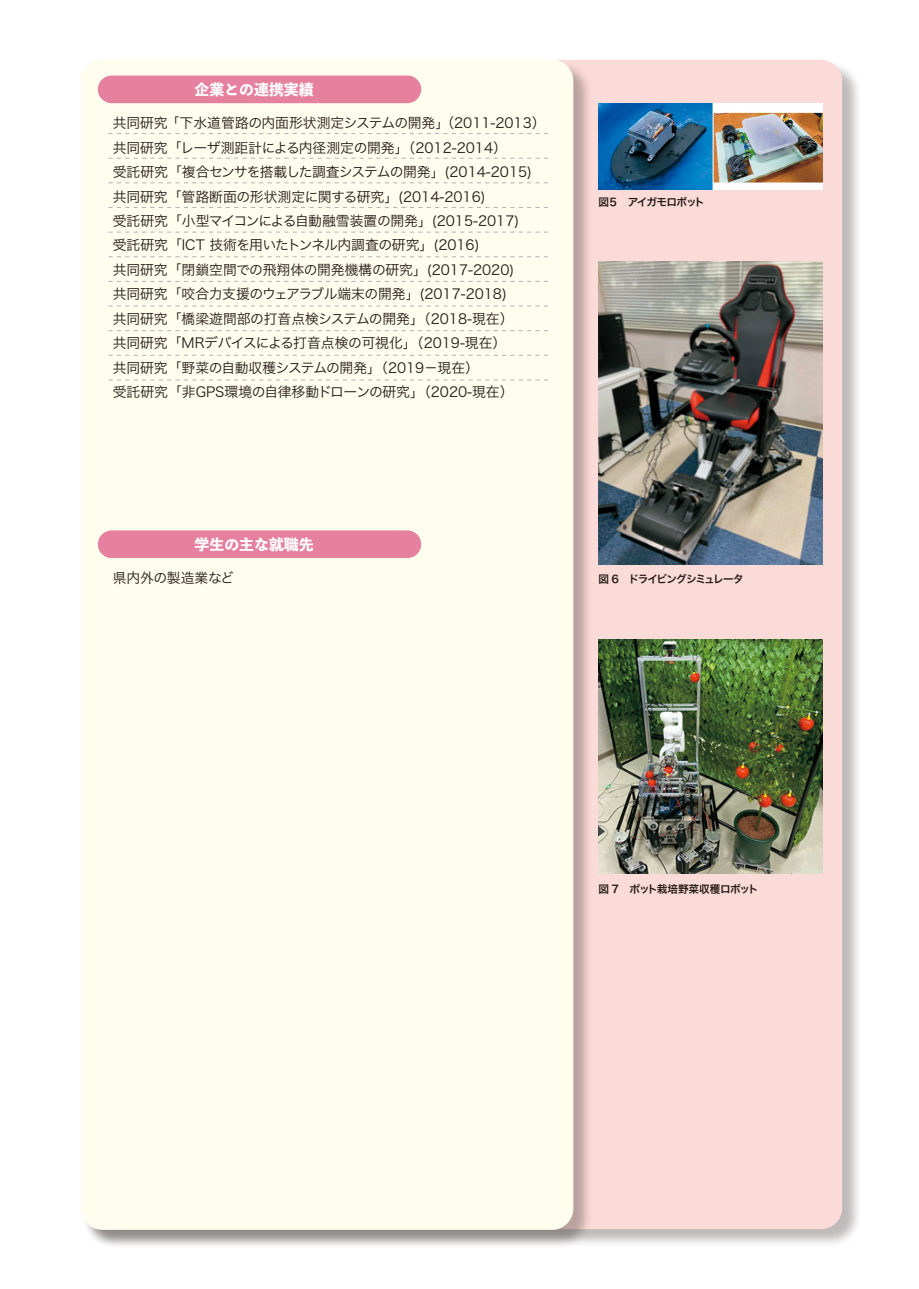
<style>
.page{position:relative;width:919px;height:1289px;background:#fff}
.page>*{position:absolute;margin:0;border:0;box-sizing:border-box;transform-origin:0 0}
.t1{font:800 14.85px "Toppan Bunkyu Midashi Gothic Std N";color:#fff}
.t2{font:13.8px "Hira Kaku Pro W3";color:#231916}
.t3{font:13.8px "Hira Kaku Pro W3";letter-spacing:-.03em;color:#231916}
.t4{font:13.8px "Hira Kaku Pro W3";letter-spacing:-.02em;color:#231916}
.t5{font:10.65px "Hira Kaku Pro W6";letter-spacing:-.09em;color:#231916}
.t6{font:10.65px "Hira Kaku Pro W6";letter-spacing:-.05em;color:#231916}
</style>
<div class="page">
<div style="left:83px;top:60px;width:779px;height:1188px;background:#231916;opacity:.3"></div>
<div style="left:81px;top:60px;width:761px;height:1169px;background:#fbdbd7;border-radius:21px"></div>
<div style="left:83px;top:60px;width:510px;height:1188px;background:#231916;opacity:.3"></div>
<div style="left:81px;top:60px;width:492px;height:1169px;background:#fffeee;border-radius:21px"></div>
<img style="left:598px;top:262px;width:224px;height:302px">
<img style="left:598px;top:639px;width:224px;height:235px">
<div style="left:98px;top:76px;width:323px;height:27px;background:#e5819e;border-radius:14px"></div>
<svg style="left:108px;top:133px;width:440px;height:1px"></svg>
<div style="left:98px;top:530px;width:323px;height:28px;background:#e5819e;border-radius:14px"></div>
<img style="left:598px;top:103px;width:224px;height:87px">
<svg style="left:108px;top:158px;width:440px;height:1px"></svg>
<svg style="left:108px;top:182px;width:440px;height:1px"></svg>
<svg style="left:108px;top:207px;width:440px;height:1px"></svg>
<svg style="left:108px;top:231px;width:440px;height:2px"></svg>
<svg style="left:108px;top:256px;width:440px;height:1px"></svg>
<svg style="left:108px;top:281px;width:440px;height:1px"></svg>
<svg style="left:108px;top:305px;width:440px;height:1px"></svg>
<svg style="left:108px;top:330px;width:440px;height:1px"></svg>
<svg style="left:108px;top:355px;width:440px;height:1px"></svg>
<svg style="left:108px;top:379px;width:440px;height:1px"></svg>
<p class="t1" style="left:220px;top:78px;width:61px">研究分野</p>
<p class="t1" style="left:195px;top:78px;width:121px">企業との連携実績</p>
<p class="t2" style="left:113px;top:111px;width:434px">共同研究「下水道管路の内面形状測定システムの開発」（2011-2013）</p>
<p class="t2" style="left:113px;top:135px;width:395px">共同研究「レーザ測距計による内径測定の開発」（2012-2014）</p>
<p class="t3" style="left:113px;top:159px;width:421px">受託研究「複合センサを搭載した調査システムの開発」(2014-2015)</p>
<p class="t2" style="left:113px;top:184px;width:374px">共同研究「管路断面の形状測定に関する研究」(2014-2016)</p>
<p class="t2" style="left:113px;top:208px;width:408px">受託研究「小型マイコンによる自動融雪装置の開発」(2015-2017)</p>
<p class="t2" style="left:113px;top:233px;width:368px">受託研究「ICT 技術を用いたトンネル内調査の研究」(2016)</p>
<p class="t2" style="left:113px;top:257px;width:403px">共同研究「閉鎖空間での飛翔体の開発機構の研究」(2017-2020)</p>
<p class="t2" style="left:113px;top:282px;width:395px">共同研究「咬合力支援のウェアラブル端末の開発」(2017-2018)</p>
<p class="t2" style="left:113px;top:306px;width:402px">共同研究「橋梁遊間部の打音点検システムの開発」（2018-現在）</p>
<p class="t2" style="left:113px;top:331px;width:395px">共同研究「MRデバイスによる打音点検の可視化」（2019-現在）</p>
<p class="t2" style="left:113px;top:355px;width:368px">共同研究「野菜の自動収穫システムの開発」（2019－現在）</p>
<p class="t2" style="left:113px;top:380px;width:402px">受託研究「非GPS環境の自律移動ドローンの研究」（2020-現在）</p>
<p class="t1" style="left:195px;top:533px;width:121px">学生の主な就職先</p>
<p class="t4" style="left:113px;top:565px;width:123px">県内外の製造業など</p>
<p class="t5" style="left:598px;top:193px;width:108px">図５　アイガモロボット</p>
<p class="t5" style="left:598px;top:569px;width:147px">図 6　ドライビングシミュレータ</p>
<p class="t6" style="left:598px;top:879px;width:161px">図 7　ポット栽培野菜収穫ロボット</p>
</div>
